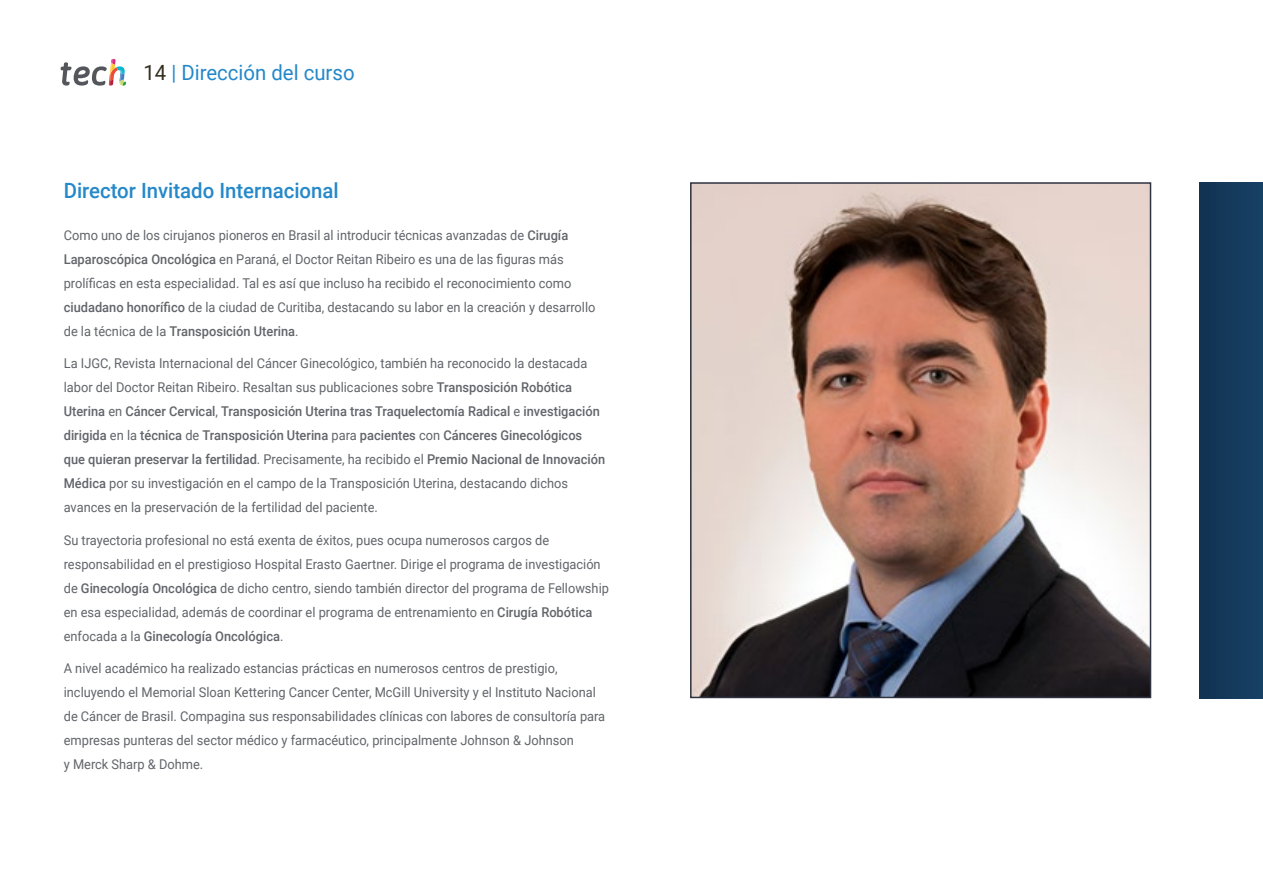
<style>
.page{position:relative;width:1263px;height:893px;background:#fff}
.page>*{position:absolute;margin:0;border:0;box-sizing:border-box;transform-origin:0 0}
.t1{font:500 21px "Roboto";color:#2488c9}
.t2{font:21px "Roboto";color:#2488c9}
.t3{font:13.5px/24px "Roboto";color:#61646a;scale:.95 1}
.s1{color:#312e20}
.s2{font-weight:500}
</style>
<div class="page">
<svg style="left:61px;top:59px;width:65px;height:27px"></svg>
<div style="left:1199px;top:182px;width:64px;height:516px;background:#14395b"></div>
<img style="left:693px;top:185px;width:455px;height:510px">
<div style="left:690px;top:182px;width:461px;height:516px;border:2px solid #2d3341"></div>
<h1 class="t2" style="left:144px;top:57px;width:213px"><span class="s1">14</span> | Dirección del curso</h1>
<h1 class="t1" style="left:64px;top:176px;width:276px">Director Invitado Internacional</h1>
<p class="t3" style="left:64px;top:222px;width:561px">Como uno de los cirujanos pioneros en Brasil al introducir técnicas avanzadas de <span class="s2">Cirugía Laparoscópica Oncológica</span> en Paraná, el Doctor Reitan Ribeiro es una de las figuras más prolíficas en esta especialidad. Tal es así que incluso ha recibido el reconocimiento como <span class="s2">ciudadano honorífico</span> de la ciudad de Curitiba, destacando su labor en la creación y desarrollo de la técnica de la <span class="s2">Transposición Uterina</span>.</p>
<p class="t3" style="left:64px;top:351px;width:571px">La IJGC, Revista Internacional del Cáncer Ginecológico, también ha reconocido la destacada labor del Doctor Reitan Ribeiro. Resaltan sus publicaciones sobre <span class="s2">Transposición Robótica Uterina</span> en <span class="s2">Cáncer Cervical</span>, <span class="s2">Transposición Uterina tras Traquelectomía Radical</span> e <span class="s2">investigación dirigida</span> en la <span class="s2">técnica</span> de <span class="s2">Transposición Uterina</span> para <span class="s2">pacientes</span> con <span class="s2">Cánceres Ginecológicos que quieran preservar la fertilidad</span>. Precisamente, ha recibido el <span class="s2">Premio Nacional de Innovación Médica</span> por su investigación en el campo de la Transposición Uterina, destacando dichos avances en la preservación de la fertilidad del paciente.</p>
<p class="t3" style="left:64px;top:527px;width:575px">Su trayectoria profesional no está exenta de éxitos, pues ocupa numerosos cargos de responsabilidad en el prestigioso Hospital Erasto Gaertner. Dirige el programa de investigación de <span class="s2">Ginecología Oncológica</span> de dicho centro, siendo también director del programa de Fellowship en esa especialidad, además de coordinar el programa de entrenamiento en <span class="s2">Cirugía Robótica </span>enfocada a la <span class="s2">Ginecología Oncológica</span>.</p>
<p class="t3" style="left:64px;top:656px;width:571px">A nivel académico ha realizado estancias prácticas en numerosos centros de prestigio, incluyendo el Memorial Sloan Kettering Cancer Center, McGill University y el Instituto Nacional de Cáncer de Brasil. Compagina sus responsabilidades clínicas con labores de consultoría para empresas punteras del sector médico y farmacéutico, principalmente Johnson &amp; Johnson<br>y Merck Sharp &amp; Dohme.</p>
</div>
